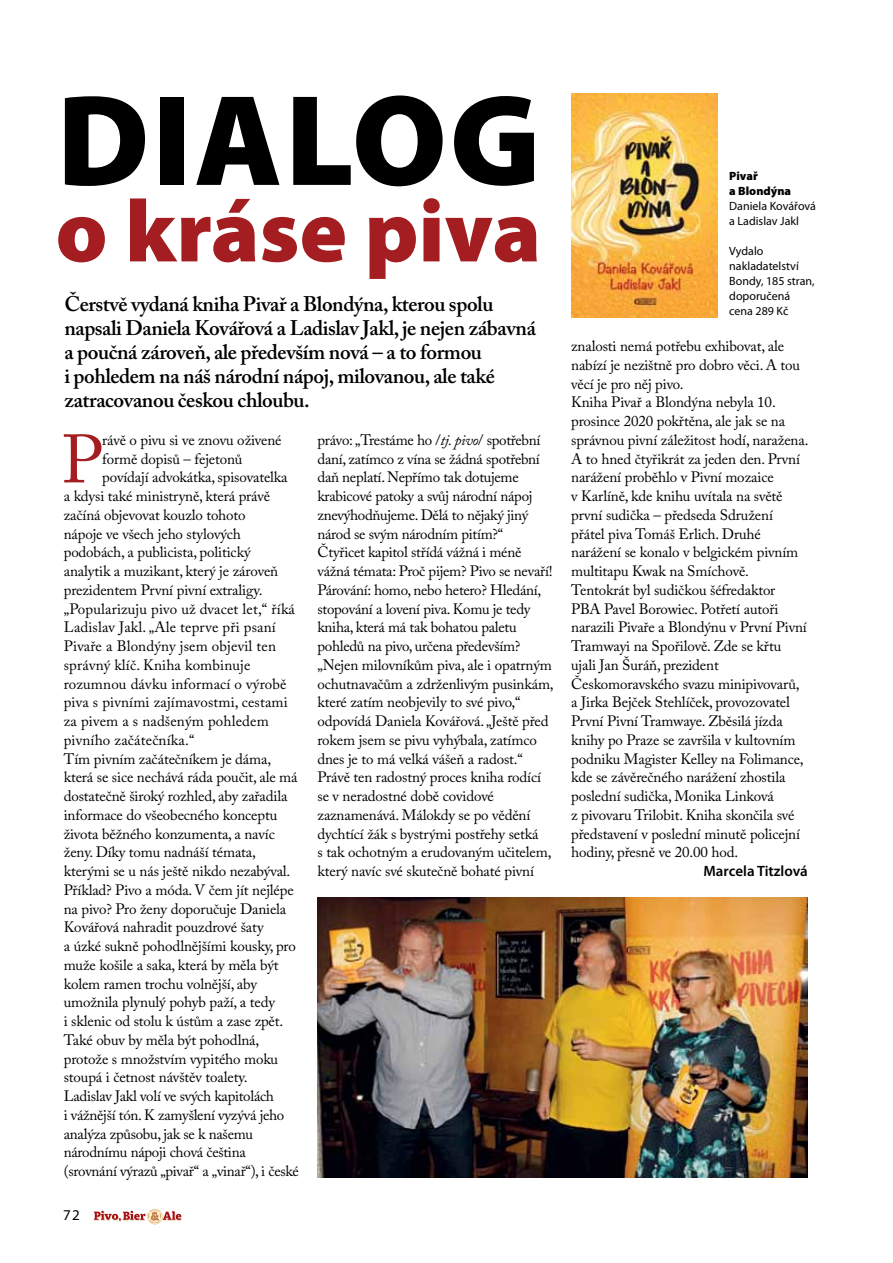
<style>
.page{position:relative;width:893px;height:1263px;background:#fff}
.page>*{position:absolute;margin:0;border:0;box-sizing:border-box;transform-origin:0 0}
.t1{font:900 130.5px "Myriad Pro";letter-spacing:.02em;color:#000}
.t2{font:900 88.5px "Myriad Pro";color:#a31d21}
.t3{font:67.8px "Adobe Caslon Pro";color:#a31d21}
.t4{font:600 21px/24px "Adobe Caslon Pro";letter-spacing:-.02em;color:#000}
.t5{font:15px/18.8px "Adobe Caslon Pro";letter-spacing:-.01em;color:#000}
.t6{font:15px "Adobe Caslon Pro";letter-spacing:.01em;color:#000}
.t7{font:600 15px "Myriad Pro";color:#000}
.t8{font:15px "Myriad Pro";color:#000}
.t9{font:12px/15px "Myriad Pro";color:#000}
.t10{font:900 12px/15px "Myriad Pro";color:#000}
.s1{font-style:italic}
</style>
<div class="page">
<svg style="left:94px;top:1209px;width:88px;height:14px"></svg>
<img style="left:317px;top:898px;width:491px;height:280px">
<img style="left:571px;top:94px;width:146px;height:223px">
<h1 class="t1" style="left:57px;top:67px;width:485px">Dialog</h1>
<h2 class="t2" style="left:55px;top:181px;width:487px">o kráse piva</h2>
<p class="t4" style="left:64px;top:292px;width:473px">Čerstvě vydaná kniha Pivař a Blondýna, kterou spolu napsali Daniela Kovářová a Ladislav Jakl, je nejen zábavná a poučná zároveň, ale především nová – a to formou<br>i pohledem na náš národní nápoj, milovanou, ale také zatracovanou českou chloubu.</p>
<h3 class="t3" style="left:62px;top:419px;width:43px">P</h3>
<p class="t5" style="left:102px;top:430px;width:181px">rávě o pivu si ve znovu oživené</p>
<p class="t5" style="left:102px;top:449px;width:142px">formě dopisů – fejetonů</p>
<p class="t5" style="left:102px;top:468px;width:187px">povídají advokátka, spisovatelka</p>
<p class="t5" style="left:64px;top:486px;width:208px">a kdysi také ministryně, která právě</p>
<p class="t5" style="left:64px;top:505px;width:183px">začíná objevovat kouzlo tohoto</p>
<p class="t5" style="left:64px;top:524px;width:179px">nápoje ve všech jeho stylových</p>
<p class="t5" style="left:64px;top:543px;width:188px">podobách, a publicista, politický</p>
<p class="t5" style="left:64px;top:561px;width:216px">analytik a muzikant, který je zároveň</p>
<p class="t5" style="left:64px;top:580px;width:200px">prezidentem První pivní extraligy.</p>
<p class="t6" style="left:64px;top:600px;width:233px">„Popularizuju pivo už dvacet let,“ říká</p>
<p class="t6" style="left:64px;top:618px;width:214px">Ladislav Jakl. „Ale teprve při psaní</p>
<p class="t6" style="left:64px;top:637px;width:214px">Pivaře a Blondýny jsem objevil ten</p>
<p class="t6" style="left:64px;top:656px;width:188px">správný klíč. Kniha kombinuje</p>
<p class="t6" style="left:64px;top:675px;width:224px">rozumnou dávku informací o výrobě</p>
<p class="t6" style="left:64px;top:693px;width:226px">piva s pivními zajímavostmi, cestami</p>
<p class="t6" style="left:64px;top:712px;width:207px">za pivem a s nadšeným pohledem</p>
<p class="t6" style="left:64px;top:731px;width:132px">pivního začátečníka.“</p>
<p class="t5" style="left:64px;top:749px;width:209px">Tím pivním začátečníkem je dáma,</p>
<p class="t5" style="left:64px;top:768px;width:235px">která se sice nechává ráda poučit, ale má</p>
<p class="t5" style="left:64px;top:786px;width:225px">dostatečně široký rozhled, aby zařadila</p>
<p class="t5" style="left:64px;top:805px;width:215px">informace do všeobecného konceptu</p>
<p class="t5" style="left:64px;top:824px;width:213px">života běžného konzumenta, a navíc</p>
<p class="t5" style="left:64px;top:843px;width:194px">ženy. Díky tomu nadnáší témata,</p>
<p class="t5" style="left:64px;top:861px;width:228px">kterými se u nás ještě nikdo nezabýval.</p>
<p class="t5" style="left:64px;top:880px;width:231px">Příklad? Pivo a móda. V čem jít nejlépe</p>
<p class="t5" style="left:64px;top:899px;width:224px">na pivo? Pro ženy doporučuje Daniela</p>
<p class="t5" style="left:64px;top:918px;width:201px">Kovářová nahradit pouzdrové šaty</p>
<p class="t5" style="left:64px;top:936px;width:234px">a úzké sukně pohodlnějšími kousky, pro</p>
<p class="t5" style="left:64px;top:955px;width:216px">muže košile a saka, která by měla být</p>
<p class="t5" style="left:64px;top:974px;width:195px">kolem ramen trochu volnější, aby</p>
<p class="t5" style="left:64px;top:993px;width:213px">umožnila plynulý pohyb paží, a tedy</p>
<p class="t5" style="left:64px;top:1011px;width:221px">i sklenic od stolu k ústům a zase zpět.</p>
<p class="t5" style="left:64px;top:1030px;width:197px">Také obuv by měla být pohodlná,</p>
<p class="t5" style="left:64px;top:1049px;width:216px">protože s množstvím vypitého moku</p>
<p class="t5" style="left:64px;top:1068px;width:185px">stoupá i četnost návštěv toalety.</p>
<p class="t5" style="left:64px;top:1086px;width:212px">Ladislav Jakl volí ve svých kapitolách</p>
<p class="t5" style="left:64px;top:1105px;width:222px">i vážnější tón. K zamyšlení vyzývá jeho</p>
<p class="t5" style="left:64px;top:1124px;width:191px">analýza způsobu, jak se k našemu</p>
<p class="t5" style="left:64px;top:1143px;width:183px">národnímu nápoji chová čeština</p>
<p class="t5" style="left:64px;top:1161px;width:237px">(srovnání výrazů „pivař“ a „vinař“), i české</p>
<p class="t8" style="left:63px;top:1206px;width:18px">72</p>
<p class="t5" style="left:317px;top:430px;width:238px">právo: „Trestáme ho /<span class="s1">tj. pivo</span>/ spotřební daní, zatímco z vína se žádná spotřební daň neplatí. Nepřímo tak dotujeme krabicové patoky a svůj národní nápoj znevýhodňujeme. Dělá to nějaký jiný národ se svým národním pitím?“ Čtyřicet kapitol střídá vážná i méně vážná témata: Proč pijem? Pivo se nevaří!<br>Párování: homo, nebo hetero? Hledání, stopování a lovení piva. Komu je tedy kniha, která má tak bohatou paletu pohledů na pivo, určena především? „Nejen milovníkům piva, ale i opatrným ochutnavačům a zdrženlivým pusinkám, které zatím neobjevily to své pivo,“ odpovídá Daniela Kovářová. „Ještě před rokem jsem se pivu vyhýbala, zatímco dnes je to má velká vášeň a radost.“ Právě ten radostný proces kniha rodící se v neradostné době covidové zaznamenává. Málokdy se po vědění dychtící žák s bystrými postřehy setká<br>s tak ochotným a erudovaným učitelem, který navíc své skutečně bohaté pivní</p>
<p class="t10" style="left:729px;top:169px;width:63px">Pivař<br>a Blondýna</p>
<p class="t9" style="left:729px;top:199px;width:88px">Daniela Kovářová a Ladislav Jakl</p>
<p class="t9" style="left:729px;top:244px;width:87px">Vydalo nakladatelství<br>Bondy, 185 stran, doporučená cena 289 Kč</p>
<p class="t5" style="left:571px;top:336px;width:239px">znalosti nemá potřebu exhibovat, ale nabízí je nezištně pro dobro věci. A tou věcí je pro něj pivo.<br>Kniha Pivař a Blondýna nebyla 10. prosince 2020 pokřtěna, ale jak se na správnou pivní záležitost hodí, naražena.<br>A to hned čtyřikrát za jeden den. První narážení proběhlo v Pivní mozaice<br>v Karlíně, kde knihu uvítala na světě první sudička – předseda Sdružení přátel piva Tomáš Erlich. Druhé narážení se konalo v belgickém pivním multitapu Kwak na Smíchově.<br>Tentokrát byl sudičkou šéfredaktor PBA Pavel Borowiec. Potřetí autoři narazili Pivaře a Blondýnu v První Pivní Tramwayi na Spořilově. Zde se křtu ujali Jan Šuráň, prezident Českomoravského svazu minipivovarů, a Jirka Bejček Stehlíček, provozovatel První Pivní Tramwaye. Zběsilá jízda knihy po Praze se završila v kultovním podniku Magister Kelley na Folimance, kde se závěrečného narážení zhostila poslední sudička, Monika Linková<br>z pivovaru Trilobit. Kniha skončila své představení v poslední minutě policejní hodiny, přesně ve 20.00 hod.</p>
<p class="t7" style="left:703px;top:861px;width:106px">Marcela Titzlová</p>
</div>
